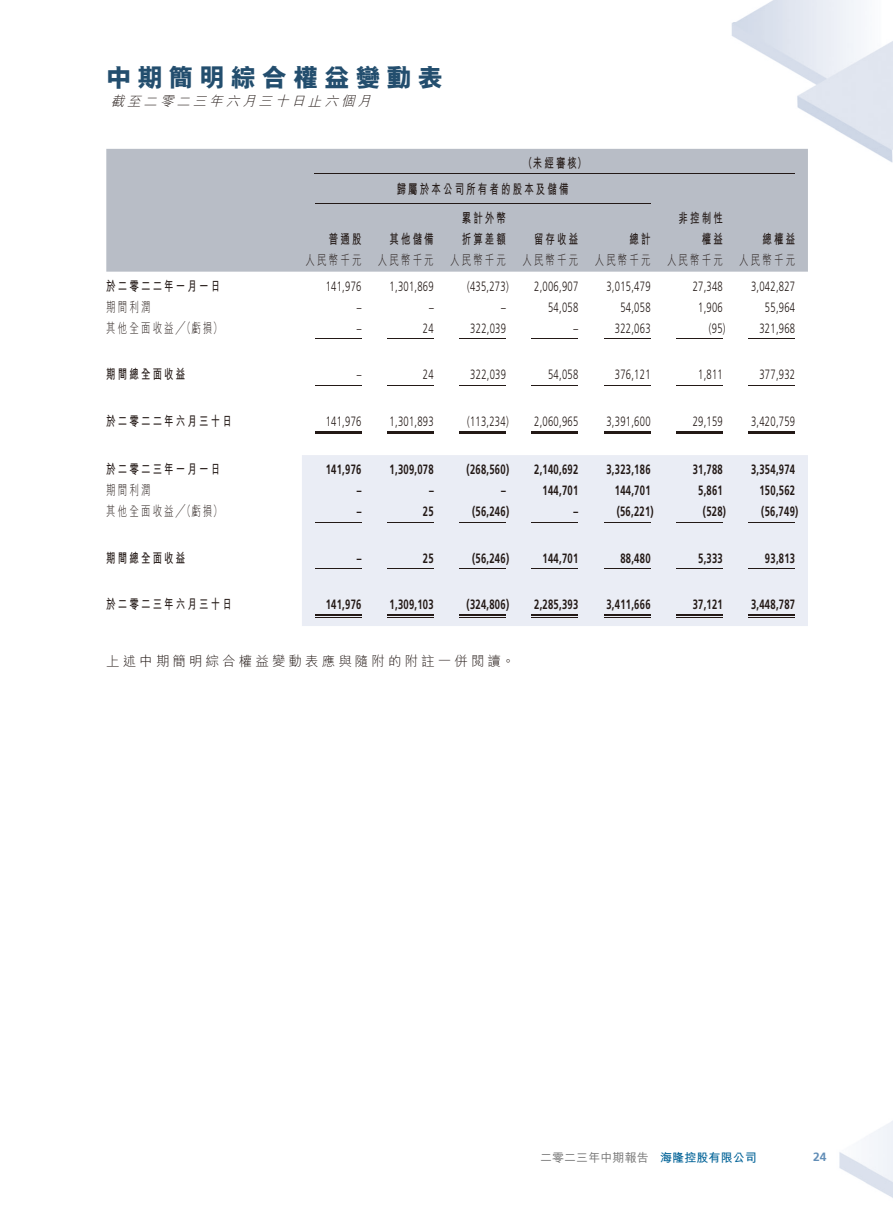
<style>
.page{position:relative;width:893px;height:1212px;background:#fff}
.page>*{position:absolute;margin:0;border:0;box-sizing:border-box;transform-origin:0 0}
.t1{font:25.5px "M Hei HK Xbold E Ten B5 H";letter-spacing:.22em;color:#234e6e}
.t2{font:700 13.5px "Frutiger LT Std";letter-spacing:.03em;color:#231916;scale:.7 1}
.t3{font:300 13.5px "Frutiger LT Std";letter-spacing:.03em;color:#231916;scale:.7 1}
.t4{font:13.5px/21px "M Hei HK Bold E Ten B5 H";letter-spacing:.23em;color:#231916;scale:.7 1}
.t5{font:13.5px "M Hei HK Light E Ten B5 H";letter-spacing:.23em;color:#231916;scale:.7 1}
.t6{font:13.5px "M Hei HK Light E Ten B5 H";letter-spacing:.23em;color:#231916}
.t7{font:italic 13.5px "M Hei HK Light E Ten B5 H";color:#231916}
.t8{font:12px "M Hei HK Medium E Ten B5 H";letter-spacing:.01em;color:#717171}
.t9{font:700 12px "Frutiger LT Std";color:#006297}
.s1{font-family:"M Hei HK Bold E Ten B5 H";color:#006297}
</style>
<div class="page">
<img style="left:679px;top:0;width:214px;height:163px">
<img style="left:839px;top:1121px;width:54px;height:77px">
<div style="left:106px;top:149px;width:702px;height:123px;background:#b8bdc6"></div>
<div style="left:302px;top:455px;width:506px;height:171px;background:#eaedf5"></div>
<hr style="left:315px;top:174px;width:480px;height:1px;background:#231916">
<hr style="left:315px;top:203px;width:336px;height:1px;background:#231916">
<hr style="left:315px;top:338px;width:46px;height:1px;background:#231916">
<hr style="left:387px;top:338px;width:47px;height:1px;background:#231916">
<hr style="left:459px;top:338px;width:47px;height:1px;background:#231916">
<hr style="left:531px;top:338px;width:47px;height:1px;background:#231916">
<hr style="left:604px;top:338px;width:47px;height:1px;background:#231916">
<hr style="left:676px;top:338px;width:47px;height:1px;background:#231916">
<hr style="left:748px;top:338px;width:47px;height:1px;background:#231916">
<hr style="left:315px;top:385px;width:46px;height:1px;background:#231916">
<hr style="left:387px;top:385px;width:47px;height:1px;background:#231916">
<hr style="left:459px;top:385px;width:47px;height:1px;background:#231916">
<hr style="left:531px;top:385px;width:47px;height:1px;background:#231916">
<hr style="left:604px;top:385px;width:47px;height:1px;background:#231916">
<hr style="left:676px;top:385px;width:47px;height:1px;background:#231916">
<hr style="left:748px;top:385px;width:47px;height:1px;background:#231916">
<hr style="left:315px;top:431px;width:46px;height:2px;background:#231916">
<hr style="left:315px;top:434px;width:46px;height:1px;background:#231916">
<hr style="left:387px;top:431px;width:47px;height:2px;background:#231916">
<hr style="left:387px;top:434px;width:47px;height:1px;background:#231916">
<hr style="left:459px;top:431px;width:47px;height:2px;background:#231916">
<hr style="left:459px;top:434px;width:47px;height:1px;background:#231916">
<hr style="left:531px;top:431px;width:47px;height:2px;background:#231916">
<hr style="left:531px;top:434px;width:47px;height:1px;background:#231916">
<hr style="left:604px;top:431px;width:47px;height:2px;background:#231916">
<hr style="left:604px;top:434px;width:47px;height:1px;background:#231916">
<hr style="left:676px;top:431px;width:47px;height:2px;background:#231916">
<hr style="left:676px;top:434px;width:47px;height:1px;background:#231916">
<hr style="left:748px;top:431px;width:47px;height:2px;background:#231916">
<hr style="left:748px;top:434px;width:47px;height:1px;background:#231916">
<hr style="left:315px;top:522px;width:46px;height:1px;background:#231916">
<hr style="left:387px;top:522px;width:47px;height:1px;background:#231916">
<hr style="left:459px;top:522px;width:47px;height:1px;background:#231916">
<hr style="left:531px;top:522px;width:47px;height:1px;background:#231916">
<hr style="left:604px;top:522px;width:47px;height:1px;background:#231916">
<hr style="left:676px;top:522px;width:47px;height:1px;background:#231916">
<hr style="left:748px;top:522px;width:47px;height:1px;background:#231916">
<hr style="left:315px;top:568px;width:46px;height:1px;background:#231916">
<hr style="left:387px;top:568px;width:47px;height:1px;background:#231916">
<hr style="left:459px;top:568px;width:47px;height:1px;background:#231916">
<hr style="left:531px;top:568px;width:47px;height:1px;background:#231916">
<hr style="left:604px;top:568px;width:47px;height:1px;background:#231916">
<hr style="left:676px;top:568px;width:47px;height:1px;background:#231916">
<hr style="left:748px;top:568px;width:47px;height:1px;background:#231916">
<hr style="left:315px;top:614px;width:46px;height:2px;background:#231916">
<hr style="left:315px;top:617px;width:46px;height:1px;background:#231916">
<hr style="left:387px;top:614px;width:47px;height:2px;background:#231916">
<hr style="left:387px;top:617px;width:47px;height:1px;background:#231916">
<hr style="left:459px;top:614px;width:47px;height:2px;background:#231916">
<hr style="left:459px;top:617px;width:47px;height:1px;background:#231916">
<hr style="left:531px;top:614px;width:47px;height:2px;background:#231916">
<hr style="left:531px;top:617px;width:47px;height:1px;background:#231916">
<hr style="left:604px;top:614px;width:47px;height:2px;background:#231916">
<hr style="left:604px;top:617px;width:47px;height:1px;background:#231916">
<hr style="left:676px;top:614px;width:47px;height:2px;background:#231916">
<hr style="left:676px;top:617px;width:47px;height:1px;background:#231916">
<hr style="left:748px;top:614px;width:47px;height:2px;background:#231916">
<hr style="left:748px;top:617px;width:47px;height:1px;background:#231916">
<h1 class="t1" style="left:106px;top:67px;width:338px">中期簡明綜合權益變動表</h1>
<p class="t7" style="left:111px;top:96px;width:265px">截至二零二三年六月三十日止六個月</p>
<p class="t4" style="left:397px;top:152px;width:273px;line-height:25.5px;text-indent:126px">（未經審核）歸屬於本公司所有者的股本及儲備</p>
<p class="t4" style="left:462px;top:210px;width:65px">累計外幣折算差額</p>
<p class="t4" style="left:679px;top:210px;width:65px;text-align:right">非控制性權益</p>
<p class="t4" style="left:534px;top:231px;width:65px">留存收益</p>
<p class="t4" style="left:630px;top:231px;width:32px">總計</p>
<p class="t4" style="left:329px;top:231px;width:48px">普通股</p>
<p class="t4" style="left:389px;top:231px;width:65px">其他儲備</p>
<p class="t4" style="left:762px;top:231px;width:48px">總權益</p>
<p class="t5" style="left:306px;top:255px;width:701px">人民幣千元 人民幣千元 人民幣千元 人民幣千元 人民幣千元 人民幣千元 人民幣千元</p>
<p class="t4" style="left:106px;top:277px;width:164px">於二零二二年一月一日</p>
<p class="t3" style="left:326px;top:280px;width:53px">141,976</p>
<p class="t3" style="left:390px;top:280px;width:65px">1,301,869</p>
<p class="t3" style="left:467px;top:280px;width:61px">(435,273)</p>
<p class="t3" style="left:534px;top:280px;width:65px">2,006,907</p>
<p class="t3" style="left:606px;top:280px;width:65px">3,015,479</p>
<p class="t3" style="left:693px;top:280px;width:45px">27,348</p>
<p class="t3" style="left:751px;top:280px;width:65px">3,042,827</p>
<p class="t5" style="left:106px;top:302px;width:65px">期間利潤</p>
<p class="t3" style="left:357px;top:301px;width:8px">–</p>
<p class="t3" style="left:429px;top:301px;width:8px">–</p>
<p class="t3" style="left:501px;top:301px;width:8px">–</p>
<p class="t3" style="left:548px;top:301px;width:45px">54,058</p>
<p class="t3" style="left:620px;top:301px;width:45px">54,058</p>
<p class="t3" style="left:698px;top:301px;width:37px">1,906</p>
<p class="t3" style="left:765px;top:301px;width:45px">55,964</p>
<p class="t5" style="left:106px;top:323px;width:167px">其他全面收益╱（虧損）</p>
<p class="t3" style="left:357px;top:322px;width:8px">–</p>
<p class="t3" style="left:423px;top:322px;width:17px">24</p>
<p class="t3" style="left:470px;top:322px;width:53px">322,039</p>
<p class="t3" style="left:574px;top:322px;width:8px">–</p>
<p class="t3" style="left:615px;top:322px;width:53px">322,063</p>
<p class="t3" style="left:709px;top:322px;width:25px">(95)</p>
<p class="t3" style="left:759px;top:322px;width:53px">321,968</p>
<p class="t4" style="left:106px;top:366px;width:114px">期間總全面收益</p>
<p class="t3" style="left:357px;top:368px;width:8px">–</p>
<p class="t3" style="left:423px;top:368px;width:17px">24</p>
<p class="t3" style="left:470px;top:368px;width:53px">322,039</p>
<p class="t3" style="left:548px;top:368px;width:45px">54,058</p>
<p class="t3" style="left:615px;top:368px;width:53px">376,121</p>
<p class="t3" style="left:698px;top:368px;width:37px">1,811</p>
<p class="t3" style="left:759px;top:368px;width:53px">377,932</p>
<p class="t4" style="left:106px;top:412px;width:181px">於二零二二年六月三十日</p>
<p class="t3" style="left:326px;top:415px;width:53px">141,976</p>
<p class="t3" style="left:390px;top:415px;width:65px">1,301,893</p>
<p class="t3" style="left:467px;top:415px;width:61px">(113,234)</p>
<p class="t3" style="left:534px;top:415px;width:65px">2,060,965</p>
<p class="t3" style="left:606px;top:415px;width:65px">3,391,600</p>
<p class="t3" style="left:693px;top:415px;width:45px">29,159</p>
<p class="t3" style="left:751px;top:415px;width:65px">3,420,759</p>
<p class="t4" style="left:106px;top:461px;width:164px">於二零二三年一月一日</p>
<p class="t2" style="left:326px;top:463px;width:53px">141,976</p>
<p class="t2" style="left:390px;top:463px;width:65px">1,309,078</p>
<p class="t2" style="left:467px;top:463px;width:62px">(268,560)</p>
<p class="t2" style="left:534px;top:463px;width:65px">2,140,692</p>
<p class="t2" style="left:606px;top:463px;width:65px">3,323,186</p>
<p class="t2" style="left:693px;top:463px;width:45px">31,788</p>
<p class="t2" style="left:751px;top:463px;width:65px">3,354,974</p>
<p class="t5" style="left:106px;top:485px;width:65px">期間利潤</p>
<p class="t2" style="left:357px;top:484px;width:8px">–</p>
<p class="t2" style="left:429px;top:484px;width:8px">–</p>
<p class="t2" style="left:501px;top:484px;width:8px">–</p>
<p class="t2" style="left:543px;top:484px;width:53px">144,701</p>
<p class="t2" style="left:615px;top:484px;width:53px">144,701</p>
<p class="t2" style="left:698px;top:484px;width:37px">5,861</p>
<p class="t2" style="left:759px;top:484px;width:53px">150,562</p>
<p class="t5" style="left:106px;top:506px;width:167px">其他全面收益╱（虧損）</p>
<p class="t2" style="left:357px;top:505px;width:8px">–</p>
<p class="t2" style="left:423px;top:505px;width:17px">25</p>
<p class="t2" style="left:472px;top:505px;width:54px">(56,246)</p>
<p class="t2" style="left:574px;top:505px;width:8px">–</p>
<p class="t2" style="left:617px;top:505px;width:54px">(56,221)</p>
<p class="t2" style="left:703px;top:505px;width:35px">(528)</p>
<p class="t2" style="left:761px;top:505px;width:54px">(56,749)</p>
<p class="t4" style="left:106px;top:549px;width:114px">期間總全面收益</p>
<p class="t2" style="left:357px;top:552px;width:8px">–</p>
<p class="t2" style="left:423px;top:552px;width:17px">25</p>
<p class="t2" style="left:472px;top:552px;width:54px">(56,246)</p>
<p class="t2" style="left:543px;top:552px;width:53px">144,701</p>
<p class="t2" style="left:620px;top:552px;width:45px">88,480</p>
<p class="t2" style="left:698px;top:552px;width:37px">5,333</p>
<p class="t2" style="left:765px;top:552px;width:45px">93,813</p>
<p class="t4" style="left:106px;top:596px;width:181px">於二零二三年六月三十日</p>
<p class="t2" style="left:326px;top:598px;width:53px">141,976</p>
<p class="t2" style="left:390px;top:598px;width:65px">1,309,103</p>
<p class="t2" style="left:467px;top:598px;width:62px">(324,806)</p>
<p class="t2" style="left:534px;top:598px;width:65px">2,285,393</p>
<p class="t2" style="left:606px;top:598px;width:65px">3,411,666</p>
<p class="t2" style="left:693px;top:598px;width:45px">37,121</p>
<p class="t2" style="left:751px;top:598px;width:65px">3,448,787</p>
<p class="t6" style="left:106px;top:656px;width:410px">上述中期簡明綜合權益變動表應與隨附的附註一併閱讀。</p>
<p class="t8" style="left:540px;top:1152px;width:218px">二零二三年中期報告 <span class="s1">海隆控股有限公司</span></p>
<p class="t9" style="left:813px;top:1151px;width:15px">24</p>
</div>
